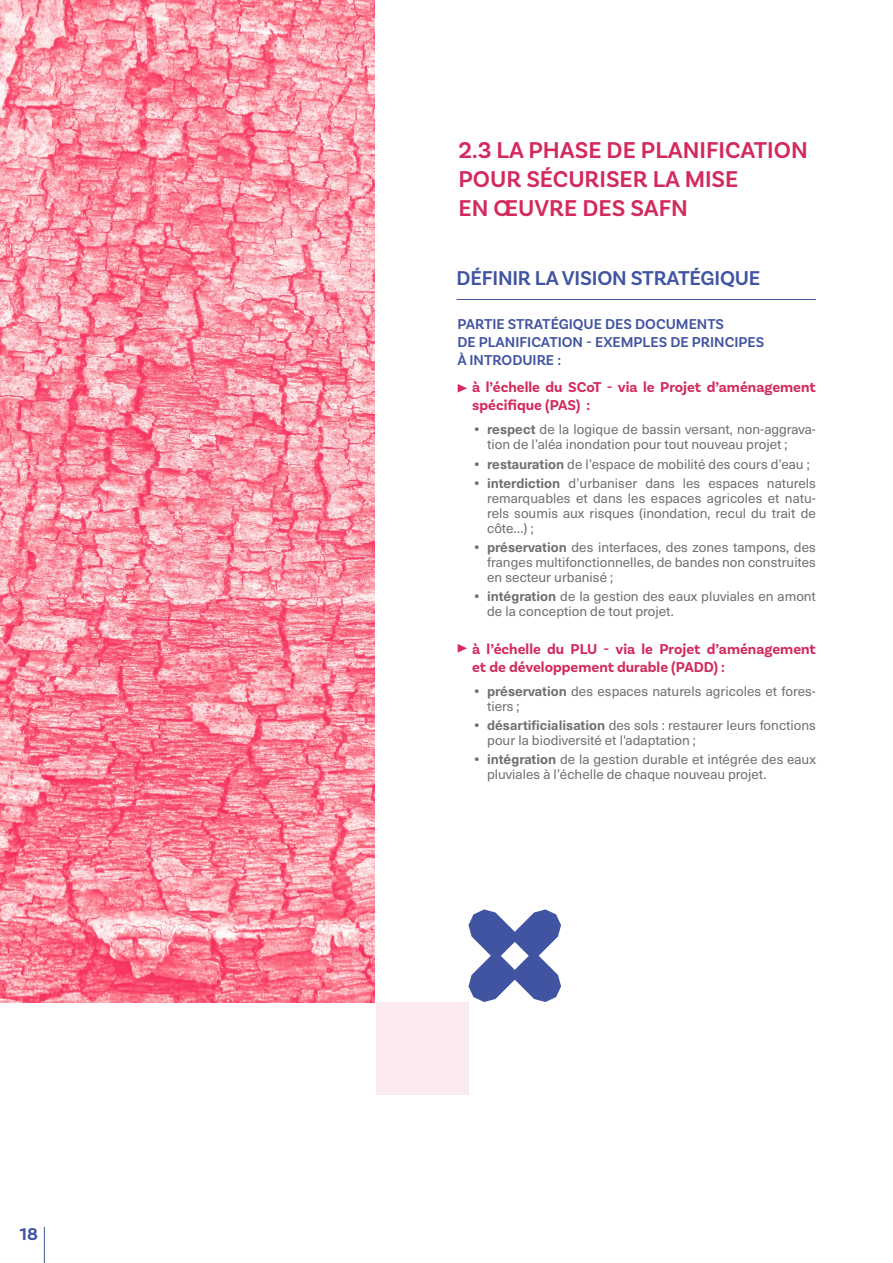
<style>
.page{position:relative;width:893px;height:1263px;background:#fff}
.page>*{position:absolute;margin:0;border:0;box-sizing:border-box;transform-origin:0 0}
.t1{font:600 24px/28.8px "Basic Sans";color:#d3295d}
.t2{font:600 21px "Basic Sans";letter-spacing:-.01em;color:#4054a1}
.t3{font:700 18px "Basic Sans";color:#4054a1}
.t4{font:700 15px/18px "Basic Sans";color:#d3295d}
.t5{font:600 15px/18px "Basic Sans";color:#4054a1}
.t6{font:13.5px/15px "Neue Haas Unica W1 G";color:#706f6f}
.s1{font-weight:700}
</style>
<div class="page">
<hr style="left:44px;top:1227px;width:1px;height:36px;background:#4054a1">
<img style="left:0;top:0;width:374px;height:1002px">
<hr style="left:457px;top:299px;width:359px;height:1px;background:#4054a1">
<svg style="left:458px;top:384px;width:9px;height:8px"></svg>
<svg style="left:458px;top:644px;width:9px;height:8px"></svg>
<svg style="left:468px;top:909px;width:93px;height:93px"></svg>
<div style="left:376px;top:1002px;width:92px;height:92px;background:#faeaef"></div>
<h3 class="t3" style="left:20px;top:1223px;width:19px">18</h3>
<h1 class="t1" style="left:459px;top:136px;width:351px">2.3 LA PHASE DE PLANIFICATION<br>POUR SÉCURISER LA MISE<br>EN ŒUVRE DES SAFN</h1>
<h2 class="t2" style="left:457px;top:265px;width:305px">DÉFINIR LA VISION STRATÉGIQUE</h2>
<p class="t5" style="left:457px;top:315px;width:308px">PARTIE STRATÉGIQUE DES DOCUMENTS<br>DE PLANIFICATION - EXEMPLES DE PRINCIPES<br>À INTRODUIRE :</p>
<p class="t4" style="left:472px;top:379px;width:345px">à l’échelle du SCoT - via le Projet d’aménagement spécifique (PAS) :</p>
<p class="t6" style="left:487px;top:421px;width:330px;text-indent:-13px"><span class="s1">• respect</span> de la logique de bassin versant, non-aggrava&shy;tion de l’aléa inondation pour tout nouveau projet ;</p>
<p class="t6" style="left:474px;top:456px;width:337px"><span class="s1">• restauration</span> de l’espace de mobilité des cours d’eau ;</p>
<p class="t6" style="left:487px;top:475px;width:330px;text-align:justify;text-indent:-13px"><span class="s1">• interdiction</span> d’urbaniser dans les espaces naturels remarquables et dans les espaces agricoles et natu&shy;rels soumis aux risques (inondation, recul du trait de côte…) ;</p>
<p class="t6" style="left:487px;top:539px;width:330px;text-align:justify;text-indent:-13px"><span class="s1">• préservation</span> des interfaces, des zones tampons, des franges multifonctionnelles, de bandes non construites en secteur urbanisé ;</p>
<p class="t6" style="left:487px;top:588px;width:330px;text-indent:-13px"><span class="s1">• intégration</span> de la gestion des eaux pluviales en amont de la conception de tout projet.</p>
<p class="t4" style="left:472px;top:640px;width:345px">à l’échelle du PLU - via le Projet d’aménagement et de développement durable (PADD) :</p>
<p class="t6" style="left:487px;top:683px;width:330px;text-indent:-13px"><span class="s1">• préservation</span> des espaces naturels agricoles et fores&shy;tiers ;</p>
<p class="t6" style="left:487px;top:717px;width:330px;text-indent:-13px"><span class="s1">• désartificialisation</span> des sols : restaurer leurs fonctions pour la biodiversité et l'adaptation ;</p>
<p class="t6" style="left:487px;top:751px;width:330px;text-indent:-13px"><span class="s1">• intégration</span> de la gestion durable et intégrée des eaux pluviales à l’échelle de chaque nouveau projet.</p>
</div>
